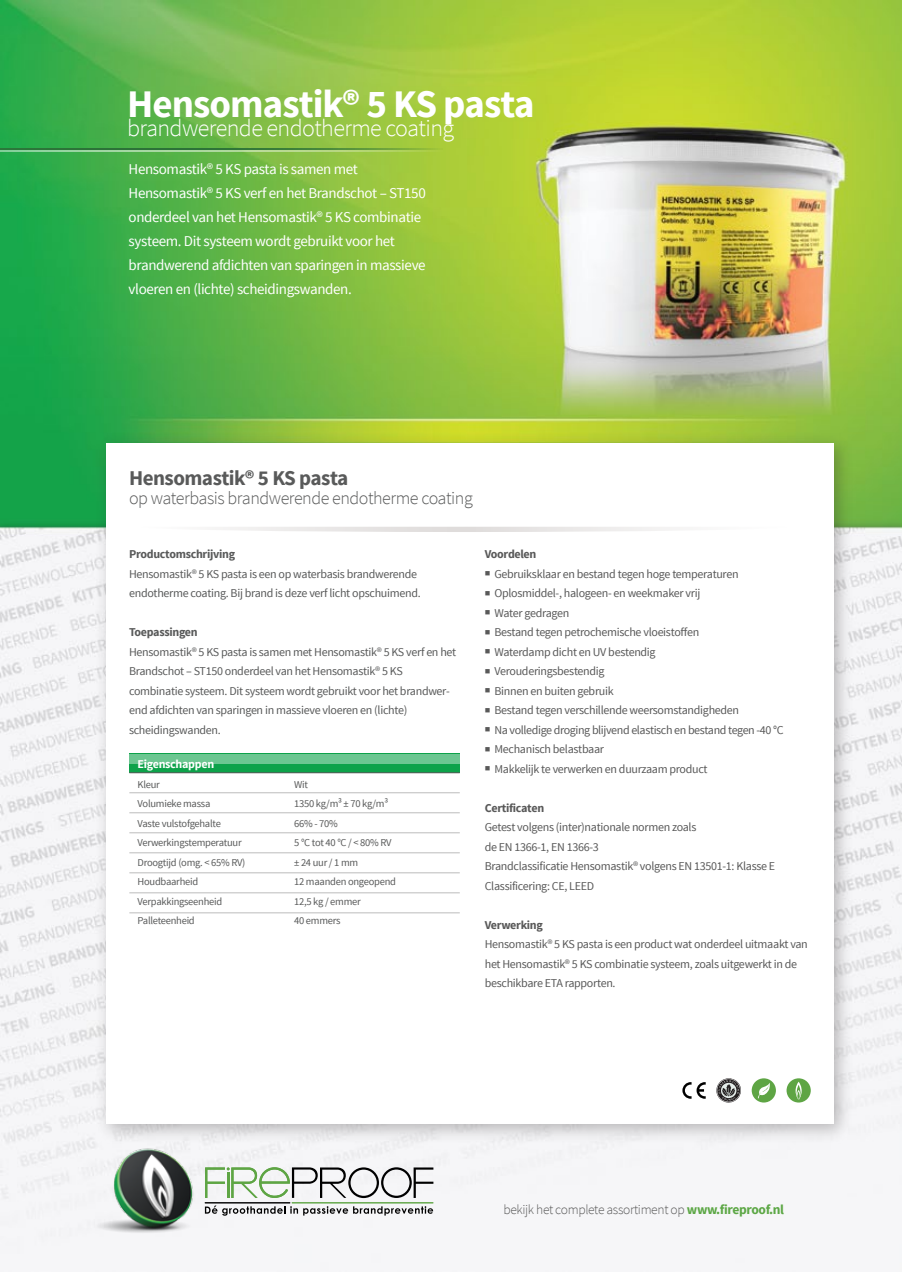
<style>
.page{position:relative;width:902px;height:1272px;background:#fff}
.page>*{position:absolute;margin:0;border:0;box-sizing:border-box;transform-origin:0 0}
.t1{font:700 39px "Source Sans Pro";letter-spacing:-.025em;color:#fff}
.t2{font:300 24px "Source Sans Pro";letter-spacing:-.025em;color:#fff}
.t3{font:700 21px "Source Sans Pro";letter-spacing:-.025em;color:#595a5a}
.t4{font:300 18px "Source Sans Pro";letter-spacing:-.025em;color:#595a5a}
.t5{font:15px/24px "Source Sans Pro";letter-spacing:-.025em;color:#fff}
.t6{font:300 13.5px "Source Sans Pro";letter-spacing:-.025em;color:#595959}
.t7{font:12px/19.5px "Source Sans Pro";letter-spacing:-.025em;color:#595959}
.t8{font:12px/19.5px "Source Sans Pro";letter-spacing:-.025em;color:#595a5a}
.t9{font:700 12px "Source Sans Pro";letter-spacing:-.025em;color:#595a5a}
.t10{font:700 12px "Source Sans Pro";letter-spacing:-.025em;color:#595959}
.t11{font:700 12px "Source Sans Pro";letter-spacing:-.025em;color:#fff}
.t12{font:10.5px/19.5px "Source Sans Pro";letter-spacing:-.025em;color:#595a5a}
.s1{font-weight:700;color:#5ca745}
</style>
<div class="page">
<img style="left:0;top:0;width:901px;height:1254px">
<img style="left:90px;top:427px;width:768px;height:721px">
<div style="left:106px;top:442px;width:727px;height:681px;background:#fff"></div>
<svg style="left:212px;top:527px;width:471px;height:5px"></svg>
<img style="left:88px;top:1143px;width:112px;height:100px">
<svg style="left:205px;top:1167px;width:228px;height:48px"></svg>
<div style="left:129px;top:753px;width:330px;height:19px;background:#0da24a"></div>
<div style="left:129px;top:753px;width:330px;height:10px;background:#6cc691"></div>
<hr style="left:129px;top:772px;width:330px;height:1px;background:#595a5a">
<hr style="left:129px;top:792px;width:330px;height:1px;background:#bcbcbc">
<hr style="left:129px;top:812px;width:330px;height:1px;background:#bcbcbc">
<hr style="left:129px;top:832px;width:330px;height:1px;background:#bcbcbc">
<hr style="left:129px;top:852px;width:330px;height:1px;background:#bcbcbc">
<hr style="left:129px;top:872px;width:330px;height:1px;background:#bcbcbc">
<hr style="left:129px;top:892px;width:330px;height:1px;background:#bcbcbc">
<hr style="left:129px;top:912px;width:330px;height:1px;background:#bcbcbc">
<svg style="left:0;top:149px;width:442px;height:1px"></svg>
<svg style="left:0;top:150px;width:442px;height:1px"></svg>
<svg style="left:716px;top:1078px;width:25px;height:25px"></svg>
<svg style="left:682px;top:1082px;width:23px;height:16px"></svg>
<div style="left:751px;top:1078px;width:24px;height:24px;background:#5ea544;border-radius:50%"></div>
<svg style="left:758px;top:1083px;width:12px;height:15px"></svg>
<div style="left:786px;top:1078px;width:24px;height:24px;background:#5ea544;border-radius:50%"></div>
<svg style="left:795px;top:1081px;width:7px;height:18px"></svg>
<h1 class="t1" style="left:127px;top:79px;width:409px">Hensomastik® 5 KS pasta</h1>
<h2 class="t2" style="left:127px;top:114px;width:328px">brandwerende endotherme coating</h2>
<p class="t5" style="left:129px;top:157px;width:298px">Hensomastik® 5 KS pasta is samen met Hensomastik® 5 KS verf en het Brandschot – ST150 onderdeel van het Hensomastik® 5 KS combinatie systeem. Dit systeem wordt gebruikt voor het brandwerend afdichten van sparingen in massieve vloeren en (lichte) scheidingswanden.</p>
<h3 class="t3" style="left:129px;top:464px;width:221px">Hensomastik® 5 KS pasta</h3>
<h3 class="t4" style="left:129px;top:487px;width:345px">op waterbasis brandwerende endotherme coating</h3>
<p class="t9" style="left:129px;top:546px;width:107px">Productomschrijving</p>
<p class="t8" style="left:129px;top:564px;width:293px">Hensomastik® 5 KS pasta is een op waterbasis brandwerende endotherme coating. Bij brand is deze verf licht opschuimend.</p>
<p class="t9" style="left:129px;top:624px;width:70px">Toepassingen</p>
<p class="t8" style="left:129px;top:642px;width:328px">Hensomastik® 5 KS pasta is samen met Hensomastik® 5 KS verf en het Brandschot – ST150 onderdeel van het Hensomastik® 5 KS combinatie systeem. Dit systeem wordt gebruikt voor het brandwer&shy;end afdichten van sparingen in massieve vloeren en (lichte) scheidingswanden.</p>
<p class="t11" style="left:138px;top:756px;width:78px">Eigenschappen</p>
<p class="t12" style="left:138px;top:774px;width:109px">Kleur<br>Volumieke massa<br>Vaste vulstofgehalte<br>Verwerkingstemperatuur<br>Droogtijd (omg. &lt; 65% RV)<br>Houdbaarheid<br>Verpakkingseenheid<br>Palleteenheid</p>
<p class="t12" style="left:294px;top:774px;width:103px">Wit<br>1350 kg/m³ ± 70 kg/m³<br>66% - 70%<br>5 °C tot 40 °C / &lt; 80% RV ± 24 uur / 1 mm<br>12 maanden ongeopend<br>12,5 kg / emmer<br>40 emmers</p>
<p class="t10" style="left:484px;top:546px;width:53px">Voordelen</p>
<p class="t7" style="left:484px;top:564px;width:255px">■ Gebruiksklaar en bestand tegen hoge temperaturen</p>
<p class="t7" style="left:484px;top:583px;width:217px">■ Oplosmiddel-, halogeen- en weekmaker vrij</p>
<p class="t7" style="left:484px;top:603px;width:86px">■ Water gedragen</p>
<p class="t7" style="left:484px;top:622px;width:216px">■ Bestand tegen petrochemische vloeistoffen</p>
<p class="t7" style="left:484px;top:642px;width:172px">■ Waterdamp dicht en UV bestendig</p>
<p class="t7" style="left:484px;top:661px;width:121px">■ Verouderingsbestendig</p>
<p class="t7" style="left:484px;top:681px;width:130px">■ Binnen en buiten gebruik</p>
<p class="t7" style="left:484px;top:700px;width:256px">■ Bestand tegen verschillende weersomstandigheden</p>
<p class="t7" style="left:484px;top:720px;width:300px">■ Na volledige droging blijvend elastisch en bestand tegen -40 °C</p>
<p class="t7" style="left:484px;top:739px;width:121px">■ Mechanisch belastbaar</p>
<p class="t7" style="left:484px;top:759px;width:224px">■ Makkelijk te verwerken en duurzaam product</p>
<p class="t10" style="left:484px;top:800px;width:61px">Certificaten</p>
<p class="t7" style="left:484px;top:817px;width:292px">Getest volgens (inter)nationale normen zoals<br>de EN 1366-1, EN 1366-3<br>Brandclassificatie Hensomastik® volgens EN 13501-1: Klasse E Classificering: CE, LEED</p>
<p class="t10" style="left:484px;top:917px;width:60px">Verwerking</p>
<p class="t7" style="left:484px;top:934px;width:324px">Hensomastik® 5 KS pasta is een product wat onderdeel uitmaakt van het Hensomastik® 5 KS combinatie systeem, zoals uitgewerkt in de beschikbare ETA rapporten.</p>
<p class="t6" style="left:503px;top:1200px;width:282px">bekijk het complete assortiment op <span class="s1">www.fireproof.nl</span></p>
</div>
